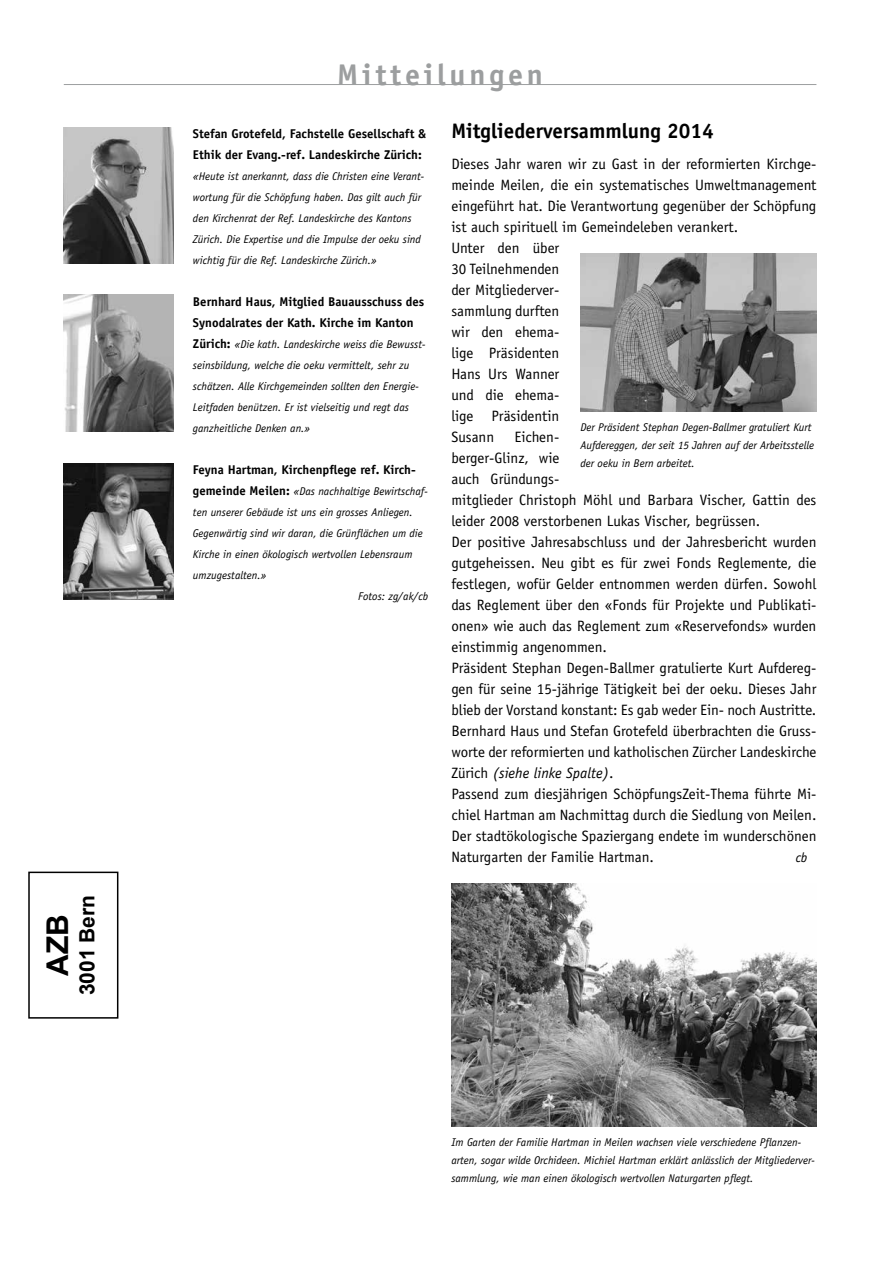
<style>
.page{position:relative;width:893px;height:1263px;background:#fff}
.page>*{position:absolute;margin:0;border:0;box-sizing:border-box;transform-origin:0 0}
.t1{font:700 30px "Officina Sans";letter-spacing:.125em;color:#9c9e9f}
.t2{font:700 30px "Arial";color:#000}
.t3{font:700 21px "Officina Sans";color:#000}
.t4{font:700 21px "Arial";color:#000}
.t5{font:15px/21px "Officina Sans";color:#000}
.t6{font:italic 13.5px "Officina Sans";color:#000}
.t7{font:700 12.75px/21px "Officina Sans";color:#000}
.t8{font:italic 11.25px/21px "Officina Sans";color:#000}
.s1{font-weight:700;font-style:normal;font-size:12.75px}
.s2{font-style:italic}
</style>
<div class="page">
<div style="left:28px;top:872px;width:90px;height:147px;border:2px solid #000"></div>
<hr style="left:64px;top:84px;width:752px;height:1px;background:#9c9e9f">
<img style="left:64px;top:295px;width:110px;height:137px">
<img style="left:64px;top:127px;width:110px;height:137px">
<img style="left:64px;top:463px;width:110px;height:137px">
<img style="left:581px;top:253px;width:235px;height:159px">
<img style="left:451px;top:883px;width:365px;height:243px">
<h1 class="t2" style="left:38px;top:976px;width:63px;rotate:-90deg">AZB</h1>
<h2 class="t4" style="left:73px;top:995px;width:102px;rotate:-90deg">3001 Bern</h2>
<h1 class="t1" style="left:337px;top:56px;width:207px">Mitteilungen</h1>
<h2 class="t3" style="left:451px;top:117px;width:264px">Mitgliederversammlung 2014</h2>
<p class="t5" style="left:451px;top:153px;width:367px">Dieses Jahr waren wir zu Gast in der reformierten Kirchge&shy;meinde Meilen, die ein systematisches Umweltmanagement eingeführt hat. Die Verantwortung gegenüber der Schöpfung ist auch spirituell im Gemeindeleben verankert.<br>Unter den über<br>30 Teilnehmenden<br>der Mitgliederver-<br>sammlung durften<br>wir den ehema-<br>lige Präsidenten<br>Hans Urs Wanner<br>und die ehema-<br>lige Präsidentin<br>Susann</p>
<p class="t7" style="left:193px;top:123px;width:234px">Stefan Grotefeld, Fachstelle Gesellschaft &amp;<br>Ethik der Evang.-ref. Landeskirche Zürich:</p>
<p class="t8" style="left:193px;top:165px;width:233px">«Heute ist anerkannt, dass die Christen eine Verant&shy;wortung für die Schöpfung haben. Das gilt auch für den Kirchenrat der Ref. Landeskirche des Kantons Zürich. Die Expertise und die Impulse der oeku sind wichtig für die Ref. Landeskirche Zürich.»</p>
<p class="t7" style="left:193px;top:291px;width:233px">Bernhard Haus, Mitglied Bauausschuss des<br>Synodalrates der Kath. Kirche im Kanton</p>
<p class="t8" style="left:193px;top:333px;width:234px"><span class="s1">Zürich:</span> «Die kath. Landeskirche weiss die Bewusst&shy;seinsbildung, welche die oeku vermittelt, sehr zu schätzen. Alle Kirchgemeinden sollten den Energie-Leitfaden benützen. Er ist vielseitig und regt das ganzheitliche Denken an.»</p>
<p class="t7" style="left:193px;top:459px;width:224px">Feyna Hartman, Kirchenpflege ref. Kirch-</p>
<p class="t8" style="left:193px;top:480px;width:236px"><span class="s1">gemeinde Meilen:</span> «Das nachhaltige Bewirtschaf-</p>
<p class="t8" style="left:193px;top:501px;width:221px">ten unserer Gebäude ist uns ein grosses Anliegen.</p>
<p class="t8" style="left:193px;top:522px;width:231px">Gegenwärtig sind wir daran, die Grünflächen um die</p>
<p class="t8" style="left:193px;top:543px;width:221px">Kirche in einen ökologisch wertvollen Lebensraum</p>
<p class="t8" style="left:193px;top:564px;width:75px">umzugestalten.»</p>
<p class="t8" style="left:358px;top:585px;width:71px">Fotos: zg/ak/cb</p>
<p class="t8" style="left:580px;top:418px;width:235px;line-height:18px">Der Präsident Stephan Degen-Ballmer gratuliert Kurt<br>Aufdereggen, der seit 15 Jahren auf der Arbeitsstelle der oeku in Bern arbeitet.</p>
<p class="t5" style="left:451px;top:426px;width:367px;text-indent:63px">Eichen-<br>berger-Glinz, wie<br>auch Gründungs-<br>mitglieder Christoph Möhl und Barbara Vischer, Gattin des leider 2008 verstorbenen Lukas Vischer, begrüssen.<br>Der positive Jahresabschluss und der Jahresbericht wurden gutgeheissen. Neu gibt es für zwei Fonds Reglemente, die festlegen, wofür Gelder entnommen werden dürfen. Sowohl das Reglement über den «Fonds für Projekte und Publikati&shy;onen» wie auch das Reglement zum «Reservefonds» wurden einstimmig angenommen.<br>Präsident Stephan Degen-Ballmer gratulierte Kurt Aufdereg&shy;gen für seine 15-jährige Tätigkeit bei der oeku. Dieses Jahr blieb der Vorstand konstant: Es gab weder Ein- noch Austritte.<br>Bernhard Haus und Stefan Grotefeld überbrachten die Gruss&shy;worte der reformierten und katholischen Zürcher Landeskirche Zürich <span class="s2">(siehe linke Spalte)</span>.<br>Passend zum diesjährigen SchöpfungsZeit-Thema führte Mi&shy;chiel Hartman am Nachmittag durch die Siedlung von Meilen.<br>Der stadtökologische Spaziergang endete im wunderschönen Naturgarten der Familie Hartman.</p>
<p class="t6" style="left:796px;top:850px;width:13px">cb</p>
<p class="t8" style="left:451px;top:1133px;width:365px;line-height:18px">Im Garten der Familie Hartman in Meilen wachsen viele verschiedene Pflanzen&shy;arten, sogar wilde Orchideen. Michiel Hartman erklärt anlässlich der Mitgliederver&shy;sammlung, wie man einen ökologisch wertvollen Naturgarten pflegt.</p>
</div>
